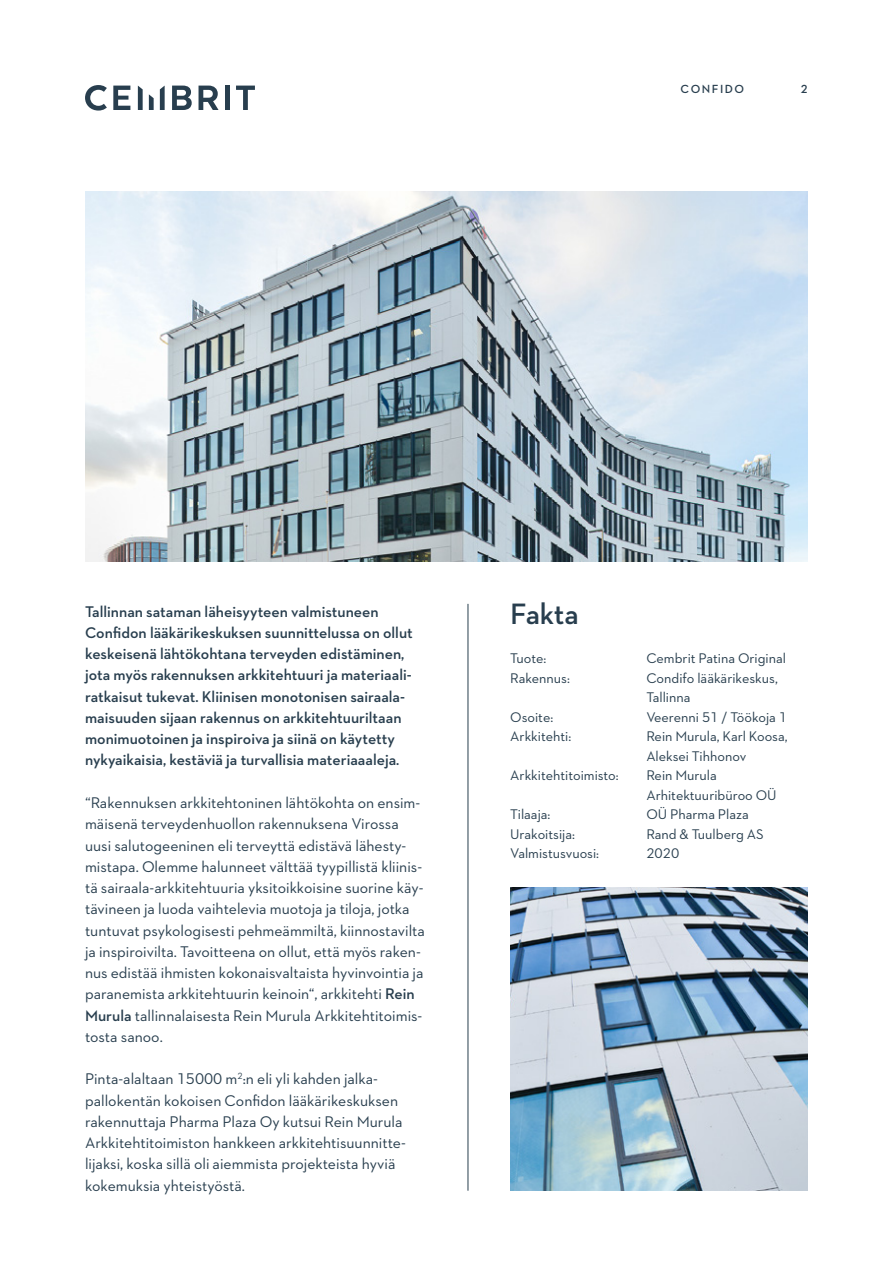
<style>
.page{position:relative;width:893px;height:1263px;background:#fff}
.page>*{position:absolute;margin:0;border:0;box-sizing:border-box;transform-origin:0 0}
.Cembrit_Important{font:600 30px "Neutraface 2 Text";letter-spacing:-.015em;color:#283e4e}
.Cembrit_Body{font:15.75px/21.3px "Neutraface 2 Text";color:#283e4e}
.Cembrit_Body-2{font:600 15.75px/21.3px "Neutraface 2 Text";color:#283e4e}
.Cembrit_Fakta{font:14.25px/19.5px "Neutraface 2 Text";color:#283e4e}
.t1{font:600 12px "Neutraface 2 Text";letter-spacing:.125em;color:#283e4e}
.s1{font-weight:600}
</style>
<div class="page">
<svg style="left:85px;top:85px;width:22px;height:26px"></svg>
<svg style="left:113px;top:86px;width:17px;height:24px"></svg>
<svg style="left:172px;top:86px;width:20px;height:24px"></svg>
<svg style="left:199px;top:86px;width:20px;height:24px"></svg>
<div style="left:225px;top:86px;width:5px;height:24px;background:#283e4e"></div>
<svg style="left:236px;top:86px;width:19px;height:24px"></svg>
<svg style="left:138px;top:86px;width:5px;height:24px"></svg>
<svg style="left:149px;top:94px;width:5px;height:16px"></svg>
<svg style="left:160px;top:86px;width:5px;height:24px"></svg>
<img style="left:85px;top:191px;width:723px;height:370px">
<hr style="left:468px;top:604px;width:1px;height:587px;background:#283e4e">
<img style="left:511px;top:887px;width:297px;height:304px">
<p class="t1" style="left:681px;top:82px;width:65px">CONFIDO</p>
<p class="t1" style="left:801px;top:82px;width:8px">2</p>
<p class="Cembrit_Body-2" style="left:85px;top:600px;width:329px">Tallinnan sataman läheisyyteen valmistuneen Confidon lääkärikeskuksen suunnittelussa on ollut keskeisenä lähtökohtana terveyden edistäminen, jota myös rakennuksen arkkitehtuuri ja materiaali&shy;ratkaisut tukevat. Kliinisen monotonisen sairaala&shy;maisuuden sijaan rakennus on arkkitehtuuriltaan monimuotoinen ja inspiroiva ja siinä on käytetty nykyaikaisia, kestäviä ja turvallisia materiaaaleja.</p>
<p class="Cembrit_Body" style="left:85px;top:792px;width:341px">“Rakennuksen arkkitehtoninen lähtökohta on ensim&shy;mäisenä terveydenhuollon rakennuksena Virossa uusi salutogeeninen eli terveyttä edistävä lähesty&shy;mistapa. Olemme halunneet välttää tyypillistä kliinis&shy;tä sairaala-arkkitehtuuria yksitoikkoisine suorine käy&shy;tävineen ja luoda vaihtelevia muotoja ja tiloja, jotka tuntuvat psykologisesti pehmeämmiltä, kiinnostavilta ja inspiroivilta. Tavoitteena on ollut, että myös raken&shy;nus edistää ihmisten kokonaisvaltaista hyvinvointia ja paranemista arkkitehtuurin keinoin“, arkkitehti <span class="s1">Rein Murula</span> tallinnalaisesta Rein Murula Arkkitehtitoimis&shy;tosta sanoo.</p>
<p class="Cembrit_Body" style="left:85px;top:1068px;width:322px">Pinta-alaltaan 15000 m<sup>2</sup>:n eli yli kahden jalka&shy;pallokentän kokoisen Confidon lääkärikeskuksen rakennuttaja Pharma Plaza Oy kutsui Rein Murula Arkkitehtitoimiston hankkeen arkkitehtisuunnitte&shy;lijaksi, koska sillä oli aiemmista projekteista hyviä kokemuksia yhteistyöstä.</p>
<p class="Cembrit_Important" style="left:510px;top:595px;width:70px">Fakta</p>
<p class="Cembrit_Fakta" style="left:510px;top:648px;width:37px">Tuote:</p>
<p class="Cembrit_Fakta" style="left:646px;top:648px;width:141px">Cembrit Patina Original</p>
<p class="Cembrit_Fakta" style="left:510px;top:668px;width:61px">Rakennus:</p>
<p class="Cembrit_Fakta" style="left:646px;top:668px;width:133px">Condifo lääkärikeskus,<br>Tallinna</p>
<p class="Cembrit_Fakta" style="left:510px;top:707px;width:44px">Osoite:</p>
<p class="Cembrit_Fakta" style="left:646px;top:707px;width:142px">Veerenni 51 / Töökoja 1</p>
<p class="Cembrit_Fakta" style="left:510px;top:726px;width:62px">Arkkitehti:</p>
<p class="Cembrit_Fakta" style="left:646px;top:726px;width:143px">Rein Murula, Karl Koosa,<br>Aleksei Tihhonov</p>
<p class="Cembrit_Fakta" style="left:510px;top:765px;width:110px">Arkkitehtitoimisto:</p>
<p class="Cembrit_Fakta" style="left:646px;top:765px;width:132px">Rein Murula<br>Arhitektuuribüroo OÜ</p>
<p class="Cembrit_Fakta" style="left:510px;top:804px;width:42px">Tilaaja:</p>
<p class="Cembrit_Fakta" style="left:646px;top:804px;width:104px">OÜ Pharma Plaza</p>
<p class="Cembrit_Fakta" style="left:510px;top:824px;width:66px">Urakoitsija:</p>
<p class="Cembrit_Fakta" style="left:646px;top:824px;width:119px">Rand &amp; Tuulberg AS</p>
<p class="Cembrit_Fakta" style="left:510px;top:843px;width:90px">Valmistusvuosi:</p>
<p class="Cembrit_Fakta" style="left:646px;top:843px;width:35px">2020</p>
</div>
